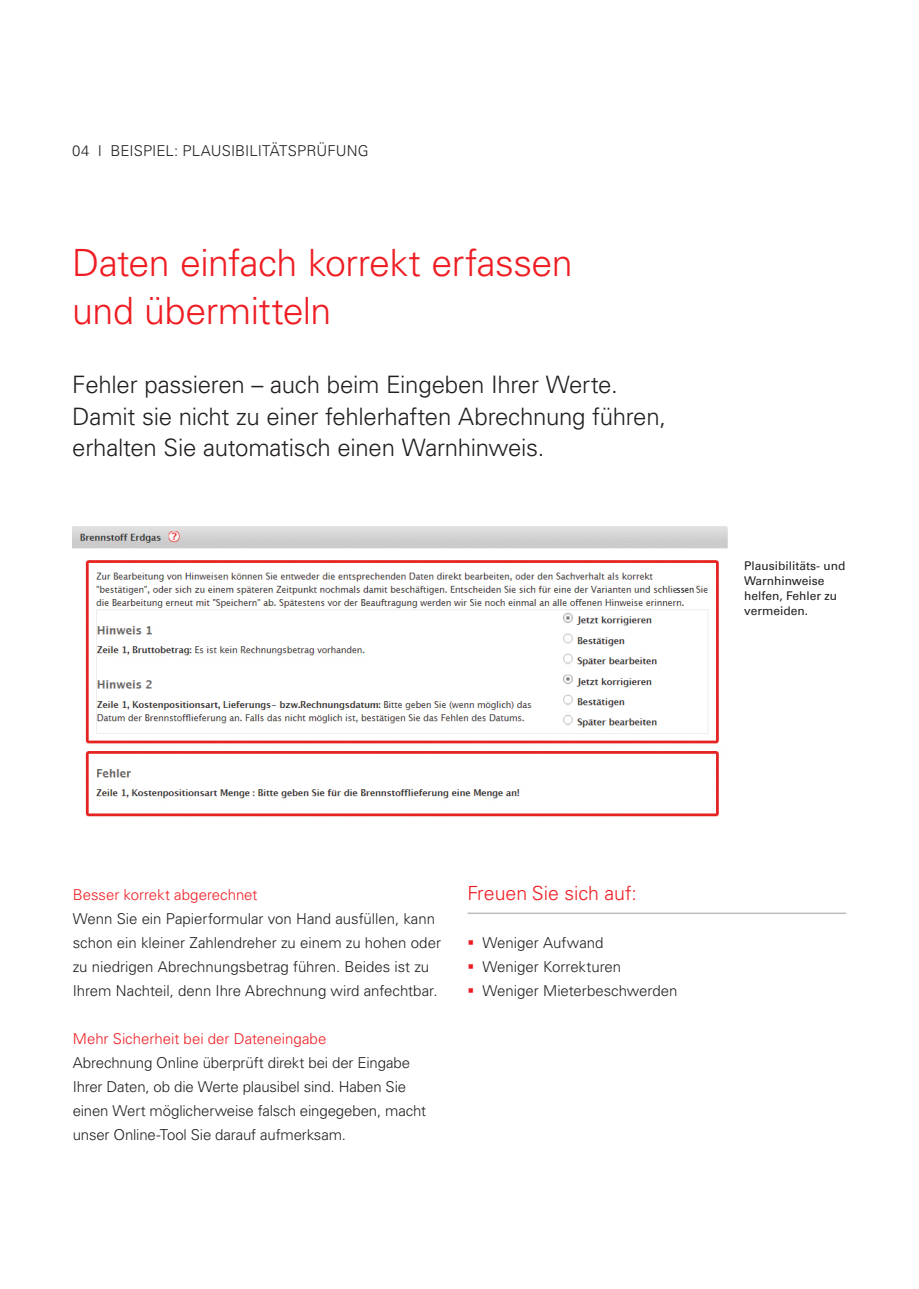
<style>
.page{position:relative;width:919px;height:1289px;background:#fff}
.page>*{position:absolute;margin:0;border:0;box-sizing:border-box;transform-origin:0 0}
.Zahlen_und_Fakten_St{font:300 37.5px "Univers LT Pro 45";letter-spacing:-.015em;color:#ee1d23}
.Zahlen_und_Fakten_St-2{font:300 24px "Univers LT Pro 45";letter-spacing:-.01em;color:#231f20}
.t1{font:300 19.5px "Univers LT Pro 45";color:#ee1d23}
.t2{font:300 15px "Univers LT Pro 45";letter-spacing:-.005em;color:#231f20}
.t3{font:300 15px "Univers LT Pro 45";color:#ee1d23}
.t4{font:12px "Univers LT Pro 55 Roman";color:#231f20}
.s1{color:#ee1d23}
</style>
<div class="page">
<img style="left:73px;top:526px;width:655px;height:291px">
<hr style="left:467px;top:912px;width:379px;height:2px;background:#bcbdc0">
<p class="t2" style="left:72px;top:141px;width:298px">04 I BEISPIEL: PLAUSIBILITÄTSPRÜFUNG</p>
<p class="Zahlen_und_Fakten_St" style="left:72px;top:240px;width:502px">Daten einfach korrekt erfassen</p>
<p class="Zahlen_und_Fakten_St" style="left:72px;top:288px;width:261px">und übermitteln</p>
<p class="Zahlen_und_Fakten_St-2" style="left:72px;top:370px;width:547px">Fehler passieren – auch beim Eingeben Ihrer Werte.</p>
<p class="Zahlen_und_Fakten_St-2" style="left:72px;top:401px;width:595px">Damit sie nicht zu einer fehlerhaften Abrechnung führen,</p>
<p class="Zahlen_und_Fakten_St-2" style="left:72px;top:433px;width:474px">erhalten Sie automatisch einen Warnhinweis.</p>
<p class="t4" style="left:744px;top:559px;width:103px">Plausibilitäts- und</p>
<p class="t4" style="left:744px;top:574px;width:82px">Warnhinweise</p>
<p class="t4" style="left:744px;top:589px;width:95px">helfen, Fehler zu</p>
<p class="t4" style="left:744px;top:604px;width:66px">vermeiden.</p>
<p class="t3" style="left:73px;top:885px;width:186px">Besser korrekt abgerechnet</p>
<p class="t2" style="left:73px;top:909px;width:364px">Wenn Sie ein Papierformular von Hand ausfüllen, kann</p>
<p class="t2" style="left:73px;top:933px;width:370px">schon ein kleiner Zahlendreher zu einem zu hohen oder</p>
<p class="t2" style="left:73px;top:957px;width:358px">zu niedrigen Abrechnungsbetrag führen. Beides ist zu</p>
<p class="t2" style="left:73px;top:981px;width:366px">Ihrem Nachteil, denn Ihre Abrechnung wird anfechtbar.</p>
<p class="t3" style="left:73px;top:1029px;width:255px">Mehr Sicherheit bei der Dateneingabe</p>
<p class="t2" style="left:73px;top:1053px;width:339px">Abrechnung Online überprüft direkt bei der Eingabe</p>
<p class="t2" style="left:73px;top:1077px;width:335px">Ihrer Daten, ob die Werte plausibel sind. Haben Sie</p>
<p class="t2" style="left:73px;top:1101px;width:355px">einen Wert möglicherweise falsch eingegeben, macht</p>
<p class="t2" style="left:73px;top:1125px;width:275px">unser Online-Tool Sie darauf aufmerksam.</p>
<p class="t1" style="left:467px;top:881px;width:171px">Freuen Sie sich auf:</p>
<p class="t2" style="left:467px;top:933px;width:137px"><span class="s1">▪</span> Weniger Aufwand</p>
<p class="t2" style="left:467px;top:957px;width:155px"><span class="s1">▪</span> Weniger Korrekturen</p>
<p class="t2" style="left:467px;top:981px;width:211px"><span class="s1">▪</span> Weniger Mieterbeschwerden</p>
</div>
